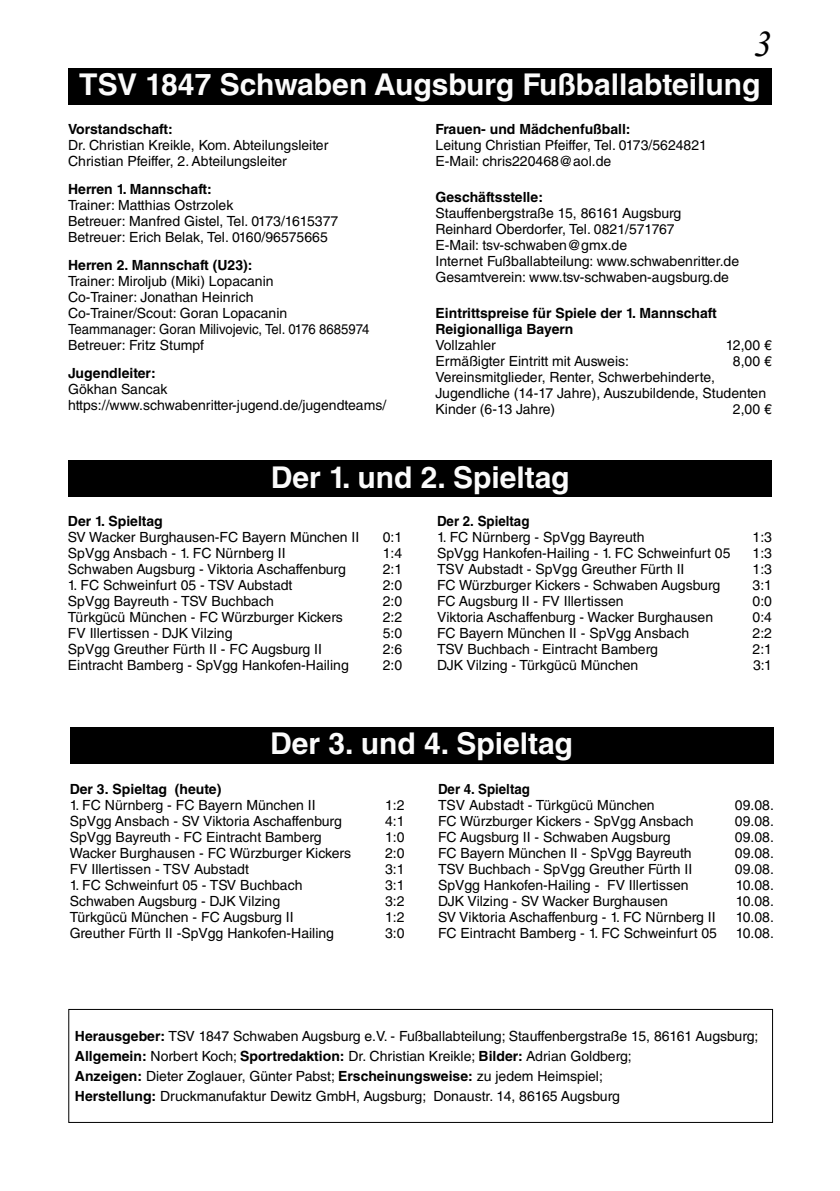
<style>
.page{position:relative;width:840px;height:1191px;background:#fff}
.page>*{position:absolute;margin:0;border:0;box-sizing:border-box;transform-origin:0 0}
.t1{font:italic 36px "Times New Roman";color:#000}
.t2{font:700 30px "Helvetica LT Std";color:#fbfbfb}
.t3{font:14px/16px "Helvetica LT Std";color:#000}
.t4{font:700 14px/16px "Helvetica LT Std";color:#000}
.t5{font:700 14px "Helvetica LT Std";color:#000;scale:.95 1}
.s1{font-weight:700}
</style>
<div class="page">
<div style="left:68px;top:68px;width:703px;height:36px;background:#000"></div>
<div style="left:68px;top:460px;width:703px;height:37px;background:#000"></div>
<div style="left:70px;top:727px;width:703px;height:36px;background:#000"></div>
<div style="left:68px;top:1009px;width:704px;height:114px;border:1px solid #000"></div>
<h1 class="t1" style="left:753px;top:19px;width:19px">3</h1>
<h2 class="t2" style="left:79px;top:67px;width:682px">TSV 1847 Schwaben Augsburg Fußballabteilung</h2>
<p class="t4" style="left:68px;top:120px;width:106px">Vorstandschaft:</p>
<p class="t3" style="left:68px;top:137px;width:262px">Dr. Christian Kreikle, Kom. Abteilungsleiter<br>Christian Pfeiffer, 2. Abteilungsleiter</p>
<p class="t4" style="left:68px;top:180px;width:145px">Herren 1. Mannschaft:</p>
<p class="t3" style="left:68px;top:197px;width:271px">Trainer: Matthias Ostrzolek<br>Betreuer: Manfred Gistel, Tel. 0173/1615377<br>Betreuer: Erich Belak, Tel. 0160/96575665</p>
<p class="t4" style="left:68px;top:257px;width:186px">Herren 2. Mannschaft (U23):</p>
<p class="t3" style="left:68px;top:273px;width:302px">Trainer: Miroljub (Miki) Lopacanin<br>Co-Trainer: Jonathan Heinrich<br>Co-Trainer/Scout: Goran Lopacanin Teammanager: Goran Milivojevic, Tel. 0176 8685974<br>Betreuer: Fritz Stumpf</p>
<p class="t4" style="left:68px;top:364px;width:89px">Jugendleiter:</p>
<p class="t3" style="left:68px;top:381px;width:319px">Gökhan Sancak https://www.schwabenritter-jugend.de/jugendteams/</p>
<p class="t4" style="left:435px;top:121px;width:196px">Frauen- und Mädchenfußball:</p>
<p class="t3" style="left:435px;top:137px;width:273px">Leitung Christian Pfeiffer, Tel. 0173/5624821<br>E-Mail: chris220468@aol.de</p>
<p class="t4" style="left:435px;top:189px;width:109px">Geschäftsstelle:</p>
<p class="t3" style="left:435px;top:205px;width:305px">Stauffenbergstraße 15, 86161 Augsburg Reinhard Oberdorfer, Tel. 0821/571767<br>E-Mail: tsv-schwaben@gmx.de<br>Internet Fußballabteilung: www.schwabenritter.de Gesamtverein: www.tsv-schwaben-augsburg.de</p>
<p class="t4" style="left:435px;top:305px;width:282px">Eintrittspreise für Spiele der 1. Mannschaft<br>Reigionalliga Bayern</p>
<p class="t3" style="left:435px;top:337px;width:62px">Vollzahler</p>
<p class="t3" style="left:725px;top:337px;width:48px">12,00 €</p>
<p class="t3" style="left:435px;top:353px;width:195px">Ermäßigter Eintritt mit Ausweis:</p>
<p class="t3" style="left:732px;top:353px;width:40px">8,00 €</p>
<p class="t3" style="left:435px;top:369px;width:332px">Vereinsmitglieder, Renter, Schwerbehinderte,<br>Jugendliche (14-17 Jahre), Auszubildende, Studenten<br>Kinder (6-13 Jahre)</p>
<p class="t3" style="left:732px;top:401px;width:40px">2,00 €</p>
<h2 class="t2" style="left:270px;top:459px;width:300px">Der 1. und 2. Spieltag</h2>
<p class="t4" style="left:68px;top:513px;width:96px">Der 1. Spieltag</p>
<p class="t3" style="left:68px;top:529px;width:293px">SV Wacker Burghausen-FC Bayern München II</p>
<p class="t3" style="left:382px;top:529px;width:21px">0:1</p>
<p class="t3" style="left:68px;top:545px;width:219px">SpVgg Ansbach - 1. FC Nürnberg II</p>
<p class="t3" style="left:382px;top:545px;width:21px">1:4</p>
<p class="t3" style="left:68px;top:561px;width:279px">Schwaben Augsburg - Viktoria Aschaffenburg</p>
<p class="t3" style="left:382px;top:561px;width:21px">2:1</p>
<p class="t3" style="left:68px;top:577px;width:226px">1. FC Schweinfurt 05 - TSV Aubstadt</p>
<p class="t3" style="left:382px;top:577px;width:21px">2:0</p>
<p class="t3" style="left:68px;top:593px;width:207px">SpVgg Bayreuth - TSV Buchbach</p>
<p class="t3" style="left:382px;top:593px;width:21px">2:0</p>
<p class="t3" style="left:68px;top:609px;width:276px">Türkgücü München - FC Würzburger Kickers</p>
<p class="t3" style="left:382px;top:609px;width:21px">2:2</p>
<p class="t3" style="left:68px;top:625px;width:166px">FV Illertissen - DJK Vilzing</p>
<p class="t3" style="left:382px;top:625px;width:21px">5:0</p>
<p class="t3" style="left:68px;top:641px;width:255px">SpVgg Greuther Fürth II - FC Augsburg II</p>
<p class="t3" style="left:382px;top:641px;width:21px">2:6</p>
<p class="t3" style="left:68px;top:657px;width:282px">Eintracht Bamberg - SpVgg Hankofen-Hailing</p>
<p class="t3" style="left:382px;top:657px;width:21px">2:0</p>
<p class="t5" style="left:437px;top:512px;width:99px">Der 2. Spieltag</p>
<p class="t3" style="left:437px;top:529px;width:209px">1. FC Nürnberg - SpVgg Bayreuth</p>
<p class="t3" style="left:752px;top:529px;width:21px">1:3</p>
<p class="t3" style="left:437px;top:545px;width:295px">SpVgg Hankofen-Hailing - 1. FC Schweinfurt 05</p>
<p class="t3" style="left:752px;top:545px;width:21px">1:3</p>
<p class="t3" style="left:437px;top:561px;width:249px">TSV Aubstadt - SpVgg Greuther Fürth II</p>
<p class="t3" style="left:752px;top:561px;width:21px">1:3</p>
<p class="t3" style="left:437px;top:577px;width:284px">FC Würzburger Kickers - Schwaben Augsburg</p>
<p class="t3" style="left:752px;top:577px;width:21px">3:1</p>
<p class="t3" style="left:437px;top:593px;width:188px">FC Augsburg II - FV Illertissen</p>
<p class="t3" style="left:752px;top:593px;width:21px">0:0</p>
<p class="t3" style="left:437px;top:609px;width:277px">Viktoria Aschaffenburg - Wacker Burghausen</p>
<p class="t3" style="left:752px;top:609px;width:21px">0:4</p>
<p class="t3" style="left:437px;top:625px;width:253px">FC Bayern München II - SpVgg Ansbach</p>
<p class="t3" style="left:752px;top:625px;width:21px">2:2</p>
<p class="t3" style="left:437px;top:641px;width:222px">TSV Buchbach - Eintracht Bamberg</p>
<p class="t3" style="left:752px;top:641px;width:21px">2:1</p>
<p class="t3" style="left:437px;top:657px;width:203px">DJK Vilzing - Türkgücü München</p>
<p class="t3" style="left:752px;top:657px;width:20px">3:1</p>
<h2 class="t2" style="left:270px;top:725px;width:304px">Der 3. und 4. Spieltag</h2>
<p class="t4" style="left:70px;top:780px;width:153px">Der 3. Spieltag (heute)</p>
<p class="t3" style="left:70px;top:797px;width:247px">1. FC Nürnberg - FC Bayern München II</p>
<p class="t3" style="left:385px;top:797px;width:21px">1:2</p>
<p class="t3" style="left:70px;top:813px;width:273px">SpVgg Ansbach - SV Viktoria Aschaffenburg</p>
<p class="t3" style="left:385px;top:813px;width:21px">4:1</p>
<p class="t3" style="left:70px;top:829px;width:253px">SpVgg Bayreuth - FC Eintracht Bamberg</p>
<p class="t3" style="left:385px;top:829px;width:21px">1:0</p>
<p class="t3" style="left:70px;top:845px;width:283px">Wacker Burghausen - FC Würzburger Kickers</p>
<p class="t3" style="left:385px;top:845px;width:21px">2:0</p>
<p class="t3" style="left:70px;top:861px;width:181px">FV Illertissen - TSV Aubstadt</p>
<p class="t3" style="left:385px;top:861px;width:21px">3:1</p>
<p class="t3" style="left:70px;top:877px;width:234px">1. FC Schweinfurt 05 - TSV Buchbach</p>
<p class="t3" style="left:385px;top:877px;width:21px">3:1</p>
<p class="t3" style="left:70px;top:893px;width:212px">Schwaben Augsburg - DJK Vilzing</p>
<p class="t3" style="left:385px;top:893px;width:21px">3:2</p>
<p class="t3" style="left:70px;top:909px;width:225px">Türkgücü München - FC Augsburg II</p>
<p class="t3" style="left:385px;top:909px;width:21px">1:2</p>
<p class="t3" style="left:70px;top:925px;width:266px">Greuther Fürth II -SpVgg Hankofen-Hailing</p>
<p class="t3" style="left:385px;top:925px;width:21px">3:0</p>
<p class="t5" style="left:438px;top:780px;width:98px">Der 4. Spieltag</p>
<p class="t3" style="left:438px;top:797px;width:218px">TSV Aubstadt - Türkgücü München</p>
<p class="t3" style="left:734px;top:797px;width:40px">09.08.</p>
<p class="t3" style="left:438px;top:813px;width:257px">FC Würzburger Kickers - SpVgg Ansbach</p>
<p class="t3" style="left:734px;top:813px;width:40px">09.08.</p>
<p class="t3" style="left:438px;top:829px;width:234px">FC Augsburg II - Schwaben Augsburg</p>
<p class="t3" style="left:734px;top:829px;width:40px">09.08.</p>
<p class="t3" style="left:438px;top:845px;width:255px">FC Bayern München II - SpVgg Bayreuth</p>
<p class="t3" style="left:734px;top:845px;width:40px">09.08.</p>
<p class="t3" style="left:438px;top:861px;width:256px">TSV Buchbach - SpVgg Greuther Fürth II</p>
<p class="t3" style="left:734px;top:861px;width:40px">09.08.</p>
<p class="t3" style="left:438px;top:877px;width:252px">SpVgg Hankofen-Hailing - FV Illertissen</p>
<p class="t3" style="left:735px;top:877px;width:40px">10.08.</p>
<p class="t3" style="left:438px;top:893px;width:231px">DJK Vilzing - SV Wacker Burghausen</p>
<p class="t3" style="left:735px;top:893px;width:40px">10.08.</p>
<p class="t3" style="left:438px;top:909px;width:279px">SV Viktoria Aschaffenburg - 1. FC Nürnberg II</p>
<p class="t3" style="left:735px;top:909px;width:40px">10.08.</p>
<p class="t3" style="left:438px;top:925px;width:280px">FC Eintracht Bamberg - 1. FC Schweinfurt 05</p>
<p class="t3" style="left:735px;top:925px;width:40px">10.08.</p>
<p class="t3" style="left:75px;top:1026px;width:684px;line-height:20px"><span class="s1">Herausgeber:</span> TSV 1847 Schwaben Augsburg e.V. - Fußballabteilung; Stauffenbergstraße 15, 86161 Augsburg; <span class="s1">Allgemein:</span> Norbert Koch; <span class="s1">Sportredaktion:</span> Dr. Christian Kreikle; <span class="s1">Bilder:</span> Adrian Goldberg;<br><span class="s1">Anzeigen:</span> Dieter Zoglauer, Günter Pabst; <span class="s1">Erscheinungsweise:</span> zu jedem Heimspiel;<br><span class="s1">Herstellung:</span> Druckmanufaktur Dewitz GmbH, Augsburg; Donaustr. 14, 86165 Augsburg</p>
</div>
